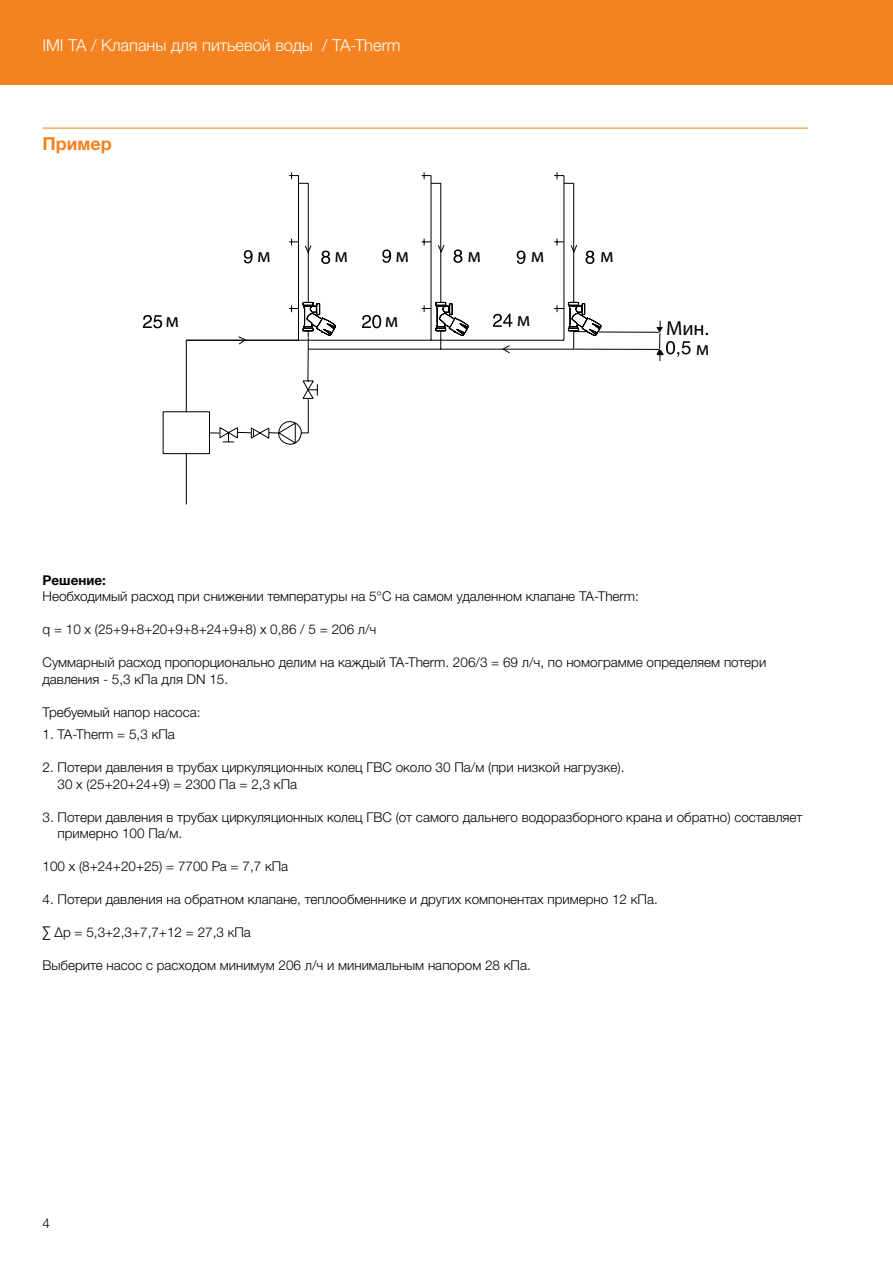
<style>
.page{position:relative;width:893px;height:1263px;background:#fff}
.page>*{position:absolute;margin:0;border:0;box-sizing:border-box;transform-origin:0 0}
.t1{font:20.25px "Myriad Pro";color:#000}
.t2{font:700 18px "Helvetica Neue LTW1 G";color:#f58220}
.t3{font:300 16.5px "Helvetica Neue LTW1 G";color:#fff}
.t4{font:300 13.5px/16.5px "Helvetica Neue LTW1 G";color:#000}
.t5{font:700 13.5px "Helvetica Neue LTW1 G";color:#000}
</style>
<div class="page">
<div style="left:0;top:0;width:893px;height:85px;background:#f58220"></div>
<hr style="left:43px;top:128px;width:765px;height:1px;background:#f58220">
<svg style="left:162px;top:172px;width:440px;height:332px"></svg>
<svg style="left:304px;top:244px;width:8px;height:10px"></svg>
<svg style="left:570px;top:244px;width:8px;height:9px"></svg>
<svg style="left:437px;top:244px;width:8px;height:9px"></svg>
<svg style="left:502px;top:344px;width:9px;height:10px"></svg>
<svg style="left:237px;top:336px;width:10px;height:9px"></svg>
<svg style="left:244px;top:250px;width:9px;height:13px"></svg>
<svg style="left:382px;top:249px;width:9px;height:14px"></svg>
<svg style="left:517px;top:251px;width:8px;height:13px"></svg>
<svg style="left:321px;top:251px;width:9px;height:13px"></svg>
<svg style="left:453px;top:249px;width:9px;height:14px"></svg>
<svg style="left:585px;top:251px;width:9px;height:13px"></svg>
<svg style="left:143px;top:315px;width:19px;height:13px"></svg>
<svg style="left:362px;top:315px;width:19px;height:13px"></svg>
<svg style="left:493px;top:314px;width:19px;height:13px"></svg>
<hr style="left:574px;top:349px;width:85px;height:1px;background:#000">
<hr style="left:599px;top:332px;width:60px;height:1px;background:#000">
<svg style="left:575px;top:331px;width:13px;height:1px"></svg>
<svg style="left:656px;top:321px;width:35px;height:40px"></svg>
<p class="t3" style="left:43px;top:35px;width:360px">IMI TA / Клапаны для питьевой воды / TA-Therm</p>
<h2 class="t2" style="left:43px;top:132px;width:71px">Пример</h2>
<h1 class="t1" style="left:258px;top:242px;width:14px">м</h1>
<h1 class="t1" style="left:335px;top:243px;width:14px">м</h1>
<h1 class="t1" style="left:396px;top:243px;width:14px">м</h1>
<h1 class="t1" style="left:468px;top:243px;width:14px">м</h1>
<h1 class="t1" style="left:531px;top:243px;width:14px">м</h1>
<h1 class="t1" style="left:600px;top:243px;width:14px">м</h1>
<h1 class="t1" style="left:385px;top:307px;width:14px">м</h1>
<h1 class="t1" style="left:517px;top:307px;width:14px">м</h1>
<h1 class="t1" style="left:166px;top:307px;width:14px">м</h1>
<h1 class="t1" style="left:666px;top:316px;width:44px">Мин.</h1>
<h1 class="t1" style="left:696px;top:336px;width:14px">м</h1>
<p class="t5" style="left:43px;top:572px;width:65px">Решение:</p>
<p class="t4" style="left:43px;top:588px;width:598px">Необходимый расход при снижении температуры на 5°C на самом удаленном клапане TA-Therm:</p>
<p class="t4" style="left:43px;top:621px;width:335px">q = 10 x (25+9+8+20+9+8+24+9+8) x 0,86 / 5 = 206 л/ч</p>
<p class="t4" style="left:43px;top:654px;width:725px">Суммарный расход пропорционально делим на каждый TA-Therm. 206/3 = 69 л/ч, по номограмме определяем потери давления - 5,3 кПа для DN 15.</p>
<p class="t4" style="left:43px;top:704px;width:159px">Требуемый напор насоса:</p>
<p class="t4" style="left:43px;top:726px;width:134px">1. TA-Therm = 5,3 кПа</p>
<p class="t4" style="left:58px;top:759px;width:568px;text-indent:-15px">2. Потери давления в трубах циркуляционных колец ГВС около 30 Па/м (при низкой нагрузке).<br>30 x (25+20+24+9) = 2300 Па = 2,3 кПа</p>
<p class="t4" style="left:58px;top:809px;width:746px;text-indent:-15px">3. Потери давления в трубах циркуляционных колец ГВС (от самого дальнего водоразборного крана и обратно) составляет примерно 100 Па/м.</p>
<p class="t4" style="left:43px;top:858px;width:247px">100 x (8+24+20+25) = 7700 Pa = 7,7 кПа</p>
<p class="t4" style="left:43px;top:891px;width:617px">4. Потери давления на обратном клапане, теплообменнике и других компонентах примерно 12 кПа.</p>
<p class="t4" style="left:43px;top:924px;width:210px">∑ Δp = 5,3+2,3+7,7+12 = 27,3 кПа</p>
<p class="t4" style="left:43px;top:957px;width:490px">Выберите насос с расходом минимум 206 л/ч и минимальным напором 28 кПа.</p>
<p class="t4" style="left:43px;top:1215px;width:9px">4</p>
</div>
